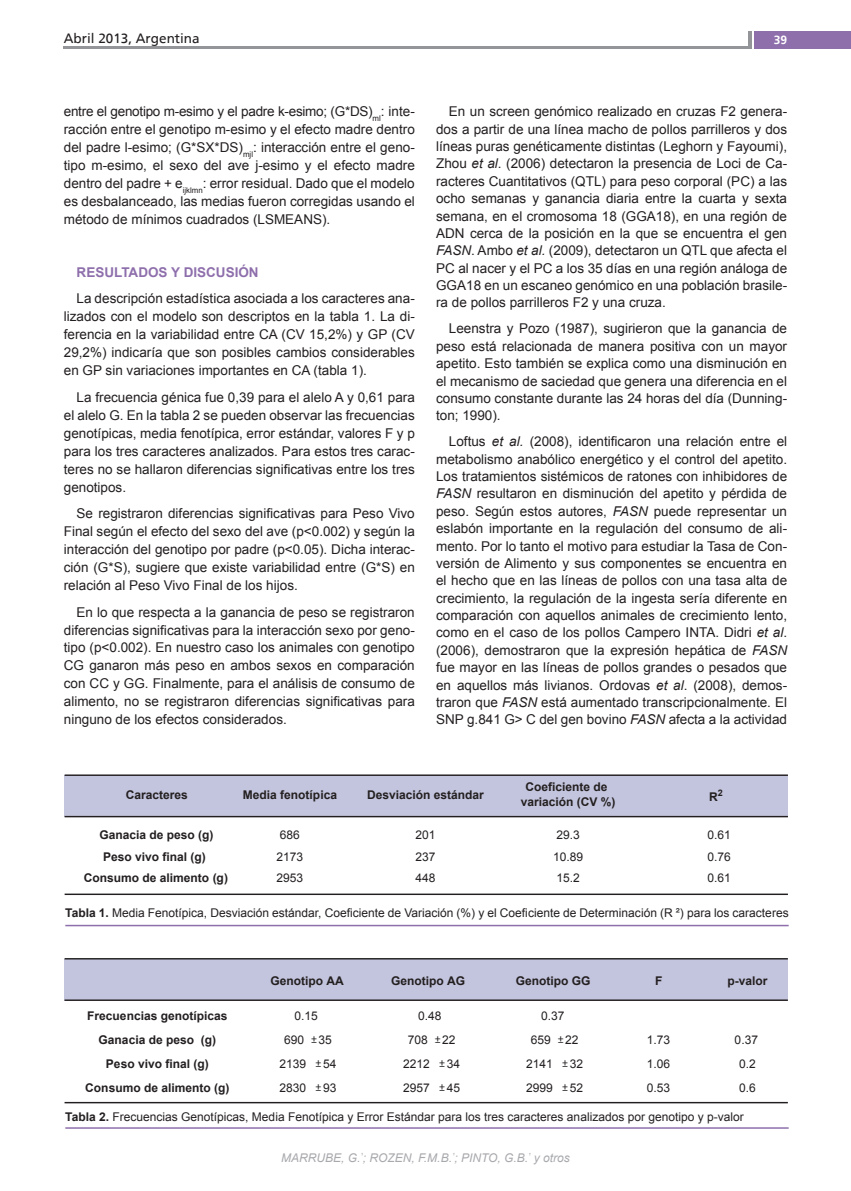
<style>
.page{position:relative;width:851px;height:1191px;background:#fff}
.page>*{position:absolute;margin:0;border:0;box-sizing:border-box;transform-origin:0 0}
.Texto{font:13.5px/17.4px "Arial";color:#231f20;text-align:justify}
.Subtitulo{font:700 13.5px "Arial";color:#8e6fac}
.t1{font:13.5px "Frutiger";color:#231f20}
.Tabla-Epig{font:12px "Arial";color:#231f20}
.t2{font:700 12px/14.4px "Arial";color:#231f20;text-align:center}
.t3{font:italic 12px "Arial";color:#a8a9ad}
.t4{font:700 12px "Frutiger";color:#fff}
.t5{font:700 9px "Arial";color:#231f20}
.s1{font-style:italic}
.s2{font-weight:700}
.s3{font-family:"Calibri"}
</style>
<div class="page">
<div style="left:754px;top:31px;width:96px;height:17px;background:#8e6fac"></div>
<hr style="left:748px;top:31px;width:4px;height:17px;background:#939598">
<hr style="left:64px;top:46px;width:686px;height:2px;background:#939598">
<hr style="left:65px;top:924px;width:723px;height:2px;background:#8e6fac">
<div style="left:65px;top:775px;width:722px;height:41px;background:#c3c4dd"></div>
<hr style="left:65px;top:774px;width:722px;height:2px;background:#231f20">
<hr style="left:65px;top:816px;width:722px;height:1px;background:#231f20">
<hr style="left:65px;top:893px;width:722px;height:2px;background:#231f20">
<hr style="left:65px;top:1127px;width:723px;height:1px;background:#8e6fac">
<div style="left:65px;top:959px;width:722px;height:41px;background:#c3c4dd"></div>
<hr style="left:65px;top:958px;width:722px;height:1px;background:#231f20">
<hr style="left:65px;top:999px;width:722px;height:2px;background:#231f20">
<hr style="left:65px;top:1102px;width:722px;height:1px;background:#231f20">
<p class="t1" style="left:64px;top:30px;width:137px">Abril 2013, Argentina</p>
<p class="t4" style="left:773px;top:32px;width:15px">39</p>
<p class="Texto" style="left:64px;top:103px;width:352px;line-height:18px">entre el genotipo m-esimo y el padre k-esimo; (G*DS)<sub>ml</sub>: inte&shy;racción entre el genotipo m-esimo y el efecto madre dentro del padre l-esimo; (G*SX*DS)<sub>mjl</sub>: interacción entre el geno&shy;tipo m-esimo, el sexo del ave j-esimo y el efecto madre dentro del padre + e<sub>ijklmn</sub>: error residual. Dado que el modelo es desbalanceado, las medias fueron corregidas usando el método de mínimos cuadrados (LSMEANS).</p>
<p class="Subtitulo" style="left:77px;top:263px;width:184px">RESULTADOS Y DISCUSIÓN</p>
<p class="Texto" style="left:64px;top:290px;width:352px;line-height:18px;text-indent:13px">La descripción estadística asociada a los caracteres ana&shy;lizados con el modelo son descriptos en la tabla 1. La di&shy;ferencia en la variabilidad entre CA (CV 15,2%) y GP (CV 29,2%) indicaría que son posibles cambios considerables en GP sin variaciones importantes en CA (tabla 1).</p>
<p class="Texto" style="left:64px;top:388px;width:352px;line-height:18px;text-indent:13px">La frecuencia génica fue 0,39 para el alelo A y 0,61 para el alelo G. En la tabla 2 se pueden observar las frecuencias genotípicas, media fenotípica, error estándar, valores F y p para los tres caracteres analizados. Para estos tres carac&shy;teres no se hallaron diferencias significativas entre los tres genotipos.</p>
<p class="Texto" style="left:64px;top:504px;width:352px;line-height:18px;text-indent:13px">Se registraron diferencias significativas para Peso Vivo Final según el efecto del sexo del ave (p&lt;0.002) y según la interacción del genotipo por padre (p&lt;0.05). Dicha interac&shy;ción (G*S), sugiere que existe variabilidad entre (G*S) en relación al Peso Vivo Final de los hijos.</p>
<p class="Texto" style="left:64px;top:603px;width:352px;line-height:18px;text-indent:13px">En lo que respecta a la ganancia de peso se registraron diferencias significativas para la interacción sexo por geno&shy;tipo (p&lt;0.002). En nuestro caso los animales con genotipo CG ganaron más peso en ambos sexos en comparación con CC y GG. Finalmente, para el análisis de consumo de alimento, no se registraron diferencias significativas para ninguno de los efectos considerados.</p>
<p class="Texto" style="left:436px;top:103px;width:352px;text-indent:13px">En un screen genómico realizado en cruzas F2 genera&shy;dos a partir de una línea macho de pollos parrilleros y dos líneas puras genéticamente distintas (Leghorn y Fayoumi), Zhou <span class="s1">et al</span>. (2006) detectaron la presencia de Loci de Ca&shy;racteres Cuantitativos (QTL) para peso corporal (PC) a las ocho semanas y ganancia diaria entre la cuarta y sexta semana, en el cromosoma 18 (GGA18), en una región de ADN cerca de la posición en la que se encuentra el gen <span class="s1">FASN</span>. Ambo <span class="s1">et al.</span> (2009), detectaron un QTL que afecta el PC al nacer y el PC a los 35 días en una región análoga de GGA18 en un escaneo genómico en una población brasile&shy;ra de pollos parrilleros F2 y una cruza.</p>
<p class="Texto" style="left:436px;top:320px;width:352px;text-indent:13px">Leenstra y Pozo (1987), sugirieron que la ganancia de peso está relacionada de manera positiva con un mayor apetito. Esto también se explica como una disminución en el mecanismo de saciedad que genera una diferencia en el consumo constante durante las 24 horas del día (Dunning&shy;ton; 1990).</p>
<p class="Texto" style="left:436px;top:433px;width:352px;text-indent:13px">Loftus <span class="s1">et al.</span> (2008), identificaron una relación entre el metabolismo anabólico energético y el control del apetito.<br>Los tratamientos sistémicos de ratones con inhibidores de <span class="s1">FASN</span> resultaron en disminución del apetito y pérdida de peso. Según estos autores, <span class="s1">FASN</span> puede representar un eslabón importante en la regulación del consumo de ali&shy;mento. Por lo tanto el motivo para estudiar la Tasa de Con&shy;versión de Alimento y sus componentes se encuentra en el hecho que en las líneas de pollos con una tasa alta de crecimiento, la regulación de la ingesta sería diferente en comparación con aquellos animales de crecimiento lento, como en el caso de los pollos Campero INTA. Didri <span class="s1">et al</span>. (2006), demostraron que la expresión hepática de <span class="s1">FASN </span>fue mayor en las líneas de pollos grandes o pesados que en aquellos más livianos. Ordovas <span class="s1">et al</span>. (2008), demos&shy;traron que <span class="s1">FASN</span> está aumentado transcripcionalmente. El SNP g.841 G&gt; C del gen bovino <span class="s1">FASN</span> afecta a la actividad</p>
<p class="t2" style="left:520px;top:780px;width:96px">Coeficiente de variación (CV %)</p>
<p class="t2" style="left:126px;top:787px;width:64px">Caracteres</p>
<p class="t2" style="left:709px;top:790px;width:10px">R</p>
<p class="t2" style="left:243px;top:787px;width:96px">Media fenotípica</p>
<p class="t2" style="left:367px;top:787px;width:118px">Desviación estándar</p>
<p class="t5" style="left:717px;top:787px;width:7px">2</p>
<p class="t2" style="left:99px;top:828px;width:116px">Ganacia de peso (g)</p>
<p class="Tabla-Epig" style="left:280px;top:827px;width:22px">686</p>
<p class="Tabla-Epig" style="left:415px;top:827px;width:22px">201</p>
<p class="Tabla-Epig" style="left:556px;top:827px;width:25px">29.3</p>
<p class="Tabla-Epig" style="left:707px;top:827px;width:25px">0.61</p>
<p class="t2" style="left:103px;top:849px;width:104px">Peso vivo final (g)</p>
<p class="Tabla-Epig" style="left:276px;top:848px;width:28px">2173</p>
<p class="Tabla-Epig" style="left:415px;top:848px;width:22px">237</p>
<p class="Tabla-Epig" style="left:553px;top:848px;width:32px">10.89</p>
<p class="Tabla-Epig" style="left:707px;top:848px;width:25px">0.76</p>
<p class="t2" style="left:84px;top:871px;width:146px">Consumo de alimento (g)</p>
<p class="Tabla-Epig" style="left:276px;top:870px;width:28px">2953</p>
<p class="Tabla-Epig" style="left:415px;top:870px;width:22px">448</p>
<p class="Tabla-Epig" style="left:556px;top:870px;width:25px">15.2</p>
<p class="Tabla-Epig" style="left:707px;top:870px;width:25px">0.61</p>
<p class="Tabla-Epig" style="left:65px;top:905px;width:724px"><span class="s2">Tabla 1.</span> Media Fenotípica, Desviación estándar, Coeficiente de Variación (%) y el Coeficiente de Determinación (R ²) para los caracteres</p>
<p class="t2" style="left:270px;top:974px;width:75px">Genotipo AA</p>
<p class="t2" style="left:391px;top:974px;width:76px">Genotipo AG</p>
<p class="t2" style="left:516px;top:974px;width:76px">Genotipo GG</p>
<p class="t2" style="left:655px;top:974px;width:9px">F</p>
<p class="t2" style="left:727px;top:974px;width:42px">p-valor</p>
<p class="t2" style="left:87px;top:1008px;width:142px">Frecuencias genotípicas</p>
<p class="Tabla-Epig" style="left:294px;top:1007px;width:25px">0.15</p>
<p class="Tabla-Epig" style="left:418px;top:1007px;width:25px">0.48</p>
<p class="Tabla-Epig" style="left:541px;top:1007px;width:25px">0.37</p>
<p class="t2" style="left:99px;top:1032px;width:119px">Ganacia de peso (g)</p>
<p class="Tabla-Epig" style="left:284px;top:1031px;width:49px">690 <span class="s3">±</span>35</p>
<p class="Tabla-Epig" style="left:407px;top:1031px;width:49px">708 <span class="s3">±</span>22</p>
<p class="Tabla-Epig" style="left:530px;top:1031px;width:49px">659 <span class="s3">±</span>22</p>
<p class="Tabla-Epig" style="left:646px;top:1031px;width:25px">1.73</p>
<p class="Tabla-Epig" style="left:734px;top:1031px;width:25px">0.37</p>
<p class="t2" style="left:106px;top:1056px;width:104px">Peso vivo final (g)</p>
<p class="Tabla-Epig" style="left:279px;top:1055px;width:58px">2139 <span class="s3">±</span>54</p>
<p class="Tabla-Epig" style="left:403px;top:1055px;width:58px">2212 <span class="s3">±</span>34</p>
<p class="Tabla-Epig" style="left:526px;top:1055px;width:58px">2141 <span class="s3">±</span>32</p>
<p class="Tabla-Epig" style="left:646px;top:1055px;width:25px">1.06</p>
<p class="Tabla-Epig" style="left:739px;top:1055px;width:18px">0.2</p>
<p class="t2" style="left:85px;top:1080px;width:146px">Consumo de alimento (g)</p>
<p class="Tabla-Epig" style="left:279px;top:1079px;width:58px">2830 <span class="s3">±</span>93</p>
<p class="Tabla-Epig" style="left:403px;top:1079px;width:58px">2957 <span class="s3">±</span>45</p>
<p class="Tabla-Epig" style="left:526px;top:1079px;width:58px">2999 <span class="s3">±</span>52</p>
<p class="Tabla-Epig" style="left:646px;top:1079px;width:25px">0.53</p>
<p class="Tabla-Epig" style="left:739px;top:1079px;width:18px">0.6</p>
<p class="Tabla-Epig" style="left:65px;top:1109px;width:680px"><span class="s2">Tabla 2.</span> Frecuencias Genotípicas, Media Fenotípica y Error Estándar para los tres caracteres analizados por genotipo y p-valor</p>
<p class="t3" style="left:281px;top:1150px;width:290px">MARRUBE, G.<sup>¹</sup>; ROZEN, F.M.B.<sup>¹</sup>; PINTO, G.B.<sup>¹</sup> y otros</p>
</div>
